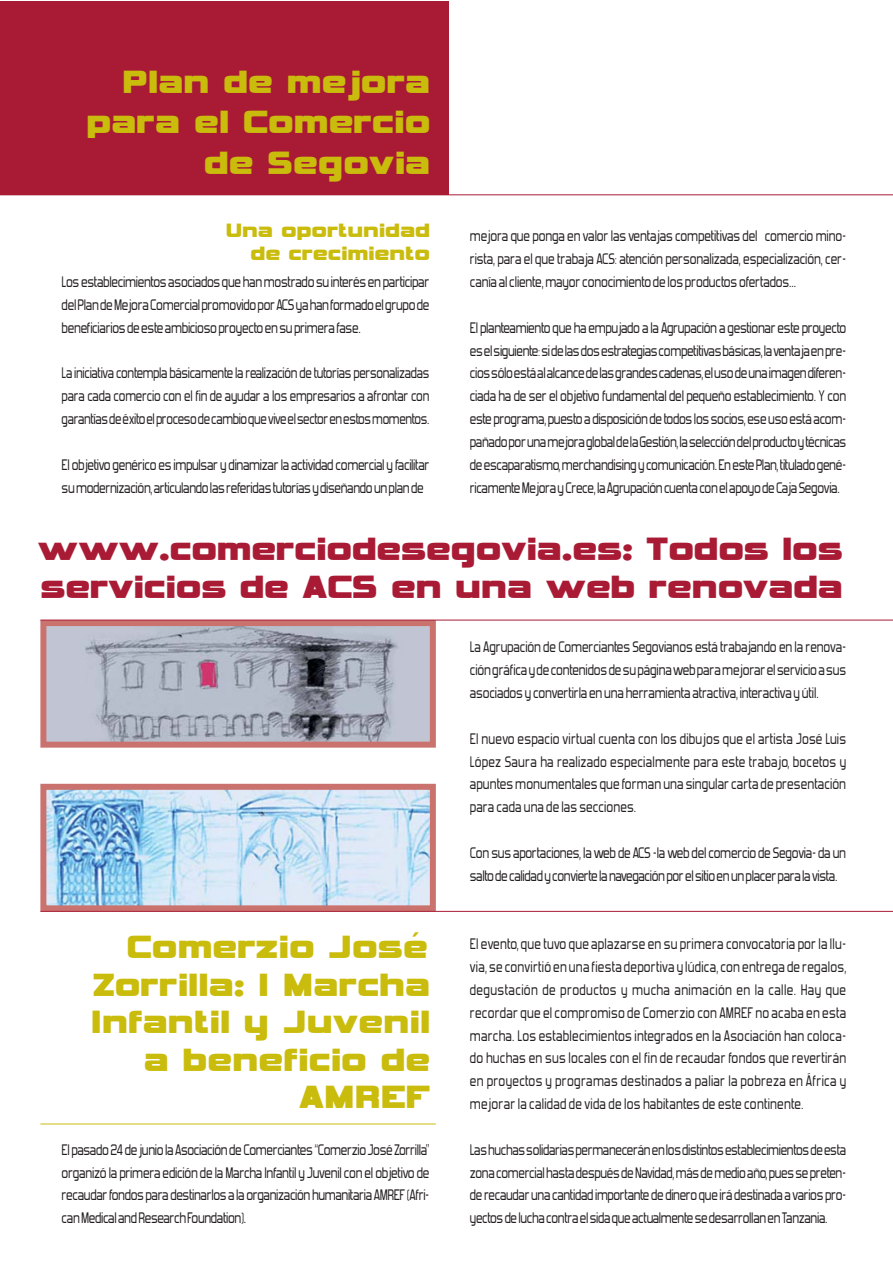
<style>
.page{position:relative;width:893px;height:1263px;background:#fff}
.page>*{position:absolute;margin:0;border:0;box-sizing:border-box;transform-origin:0 0}
.t1{font:45px/37.5px "Vipnagorgialla";letter-spacing:.035em;color:#cabc0c;text-align:right;scale:.84 1}
.t2{font:45px/37.5px "Vipnagorgialla";letter-spacing:.025em;color:#a91b35;scale:.84 1}
.t3{font:27px/22.5px "Vipnagorgialla";letter-spacing:.035em;color:#cabc0c;text-align:right;scale:.84 1}
.t4{font:18px/22.8px "Forgotten Futurist";letter-spacing:-.02em;color:#231f20;text-align:justify;scale:.9 1}
.t5{font:18px/22.8px "Forgotten Futurist";letter-spacing:-.02em;color:#231f20;text-align:justify;scale:.89 1}
.t6{font:18px/22.8px "Forgotten Futurist";letter-spacing:-.02em;color:#231f20;text-align:justify;scale:.88 1}
</style>
<div class="page">
<div style="left:0;top:1px;width:449px;height:194px;background:#a91b35"></div>
<img style="left:47px;top:627px;width:382px;height:114px">
<div style="left:40px;top:620px;width:396px;height:128px;border:6px solid #c9726e"></div>
<img style="left:47px;top:791px;width:382px;height:113px">
<div style="left:40px;top:784px;width:396px;height:127px;border:6px solid #c9726e"></div>
<hr style="left:0;top:194px;width:893px;height:1px;background:#a91b35">
<hr style="left:40px;top:620px;width:853px;height:1px;background:#a91b35">
<hr style="left:40px;top:911px;width:853px;height:1px;background:#a91b35">
<hr style="left:40px;top:1123px;width:396px;height:1px;background:#cabc0c">
<h1 class="t1" style="left:87px;top:57px;width:409px;line-height:40.5px">Plan de mejora para el Comercio de Segovia</h1>
<h2 class="t3" style="left:226px;top:217px;width:244px">Una oportunidad de crecimiento</h2>
<p class="t4" style="left:62px;top:269px;width:410px">Los establecimientos asociados que han mostrado su interés en participar del Plan de Mejora Comercial promovido por ACS ya han formado el grupo de beneficiarios de este ambicioso proyecto en su primera fase.</p>
<p class="t6" style="left:62px;top:361px;width:419px">La iniciativa contempla básicamente la realización de tutorías personalizadas para cada comercio con el fin de ayudar a los empresarios a afrontar con garantías de éxito el proceso de cambio que vive el sector en estos momentos.</p>
<p class="t4" style="left:62px;top:452px;width:410px">El objetivo genérico es impulsar y dinamizar la actividad comercial y facilitar su modernización, articulando las referidas tutorías y diseñando un plan de</p>
<p class="t4" style="left:470px;top:224px;width:420px">mejora que ponga en valor las ventajas competitivas del comercio mino&shy;rista, para el que trabaja ACS: atención personalizada, especialización, cer&shy;canía al cliente, mayor conocimiento de los productos ofertados...</p>
<p class="t4" style="left:470px;top:315px;width:420px">El planteamiento que ha empujado a la Agrupación a gestionar este proyecto es el siguiente: si de las dos estrategias competitivas básicas, la ventaja en pre&shy;cios sólo está al alcance de las grandes cadenas, el uso de una imagen diferen&shy;ciada ha de ser el objetivo fundamental del pequeño establecimiento. Y con este programa, puesto a disposición de todos los socios, ese uso está acom&shy;pañado por una mejora global de la Gestión, la selección del producto y técnicas de escaparatismo, merchandising y comunicación. En este Plan, titulado gené&shy;ricamente Mejora y Crece, la Agrupación cuenta con el apoyo de Caja Segovia.</p>
<h1 class="t2" style="left:38px;top:526px;width:959px">www.comerciodesegovia.es: Todos los servicios de ACS en una web renovada</h1>
<h1 class="t1" style="left:91px;top:924px;width:404px">Comerzio José<br>Zorrilla: I Marcha<br>Infantil y Juvenil a beneficio de<br>AMREF</h1>
<p class="t4" style="left:62px;top:1137px;width:410px">El pasado 24 de junio la Asociación de Comerciantes “Comerzio José Zorrilla” organizó la primera edición de la Marcha Infantil y Juvenil con el objetivo de recaudar fondos para destinarlos a la organización humanitaria AMREF (Afri&shy;can Medical and Research Foundation).</p>
<p class="t4" style="left:470px;top:635px;width:420px">La Agrupación de Comerciantes Segovianos está trabajando en la renova&shy;ción gráfica y de contenidos de su página web para mejorar el servicio a sus asociados y convertirla en una herramienta atractiva, interactiva y útil.</p>
<p class="t4" style="left:470px;top:726px;width:420px">El nuevo espacio virtual cuenta con los dibujos que el artista José Luis López Saura ha realizado especialmente para este trabajo, bocetos y apuntes monumentales que forman una singular carta de presentación para cada una de las secciones.</p>
<p class="t4" style="left:470px;top:840px;width:420px">Con sus aportaciones, la web de ACS -la web del comercio de Segovia- da un salto de calidad y convierte la navegación por el sitio en un placer para la vista.</p>
<p class="t4" style="left:470px;top:931px;width:420px">El evento, que tuvo que aplazarse en su primera convocatoria por la llu&shy;via, se convirtió en una fiesta deportiva y lúdica, con entrega de regalos, degustación de productos y mucha animación en la calle. Hay que recordar que el compromiso de Comerzio con AMREF no acaba en esta marcha. Los establecimientos integrados en la Asociación han coloca&shy;do huchas en sus locales con el fin de recaudar fondos que revertirán en proyectos y programas destinados a paliar la pobreza en África y mejorar la calidad de vida de los habitantes de este continente.</p>
<p class="t5" style="left:470px;top:1137px;width:424px">Las huchas solidarias permanecerán en los distintos establecimientos de esta zona comercial hasta después de Navidad, más de medio año, pues se preten&shy;de recaudar una cantidad importante de dinero que irá destinada a varios pro&shy;yectos de lucha contra el sida que actualmente se desarrollan en Tanzania.</p>
</div>
